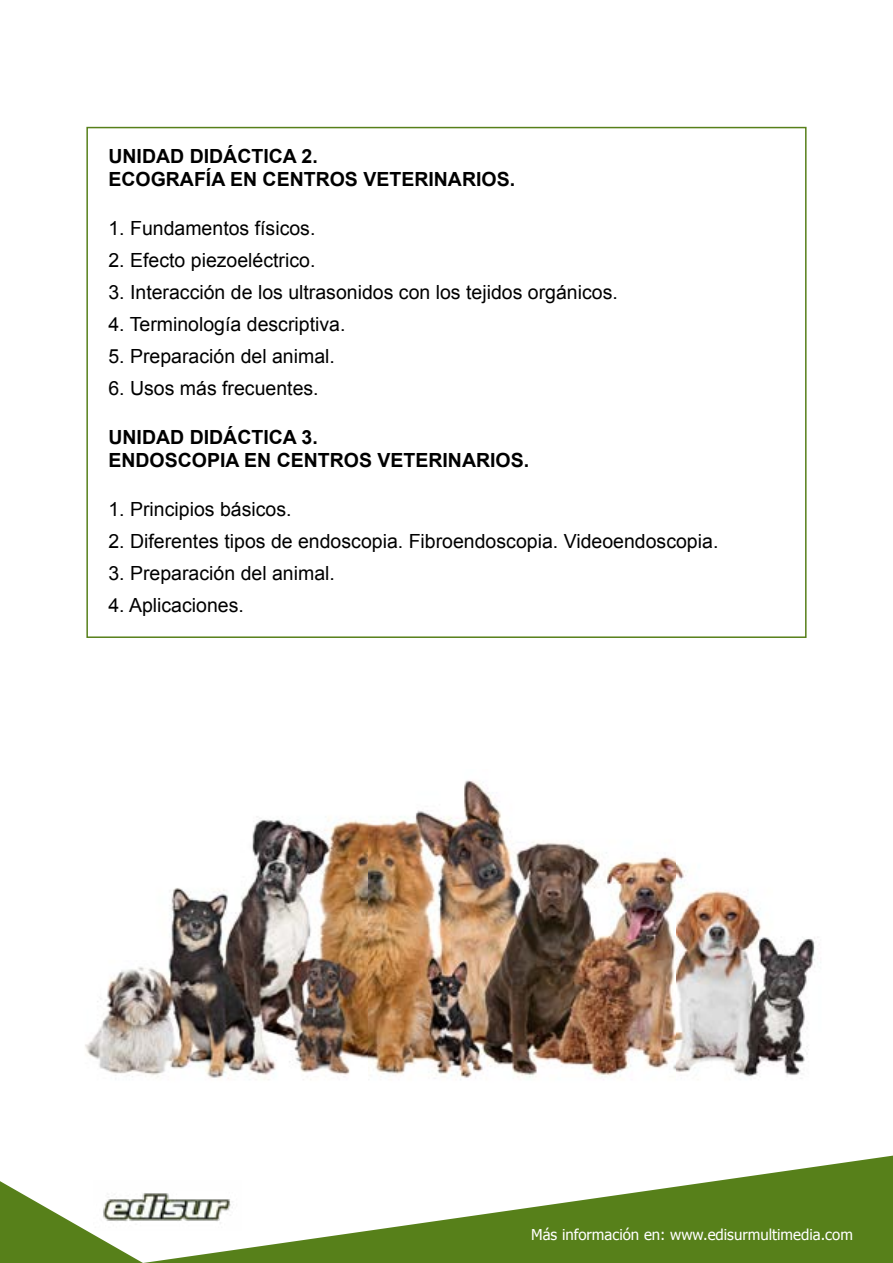
<style>
.page{position:relative;width:893px;height:1263px;background:#fff}
.page>*{position:absolute;margin:0;border:0;box-sizing:border-box;transform-origin:0 0}
.t1{font:19.5px "Arial";color:#000}
.t2{font:700 19.5px/23.4px "Arial";color:#000}
.t3{font:15px "Tahoma";color:#fff}
</style>
<div class="page">
<svg style="left:0;top:1181px;width:143px;height:82px"></svg>
<svg style="left:143px;top:1155px;width:750px;height:108px;fill:#57801a"></svg>
<img style="left:94px;top:1180px;width:148px;height:51px">
<img style="left:85px;top:780px;width:736px;height:300px">
<p class="t2" style="left:108px;top:145px;width:408px">UNIDAD DIDÁCTICA 2.<br>ECOGRAFÍA EN CENTROS VETERINARIOS.</p>
<p class="t1" style="left:108px;top:216px;width:209px">1. Fundamentos físicos.</p>
<p class="t1" style="left:108px;top:248px;width:209px">2. Efecto piezoeléctrico.</p>
<p class="t1" style="left:108px;top:280px;width:511px">3. Interacción de los ultrasonidos con los tejidos orgánicos.</p>
<p class="t1" style="left:108px;top:311px;width:239px">4. Terminología descriptiva.</p>
<p class="t1" style="left:108px;top:343px;width:228px">5. Preparación del animal.</p>
<p class="t1" style="left:108px;top:375px;width:212px">6. Usos más frecuentes.</p>
<p class="t2" style="left:108px;top:426px;width:422px">UNIDAD DIDÁCTICA 3.<br>ENDOSCOPIA EN CENTROS VETERINARIOS.</p>
<p class="t1" style="left:108px;top:496px;width:185px">1. Principios básicos.</p>
<p class="t1" style="left:108px;top:528px;width:611px">2. Diferentes tipos de endoscopia. Fibroendoscopia. Videoendoscopia.</p>
<p class="t1" style="left:108px;top:560px;width:228px">3. Preparación del animal.</p>
<p class="t1" style="left:108px;top:592px;width:137px">4. Aplicaciones.</p>
<p class="t3" style="left:531px;top:1224px;width:323px">Más información en: www.edisurmultimedia.com</p>
</div>
